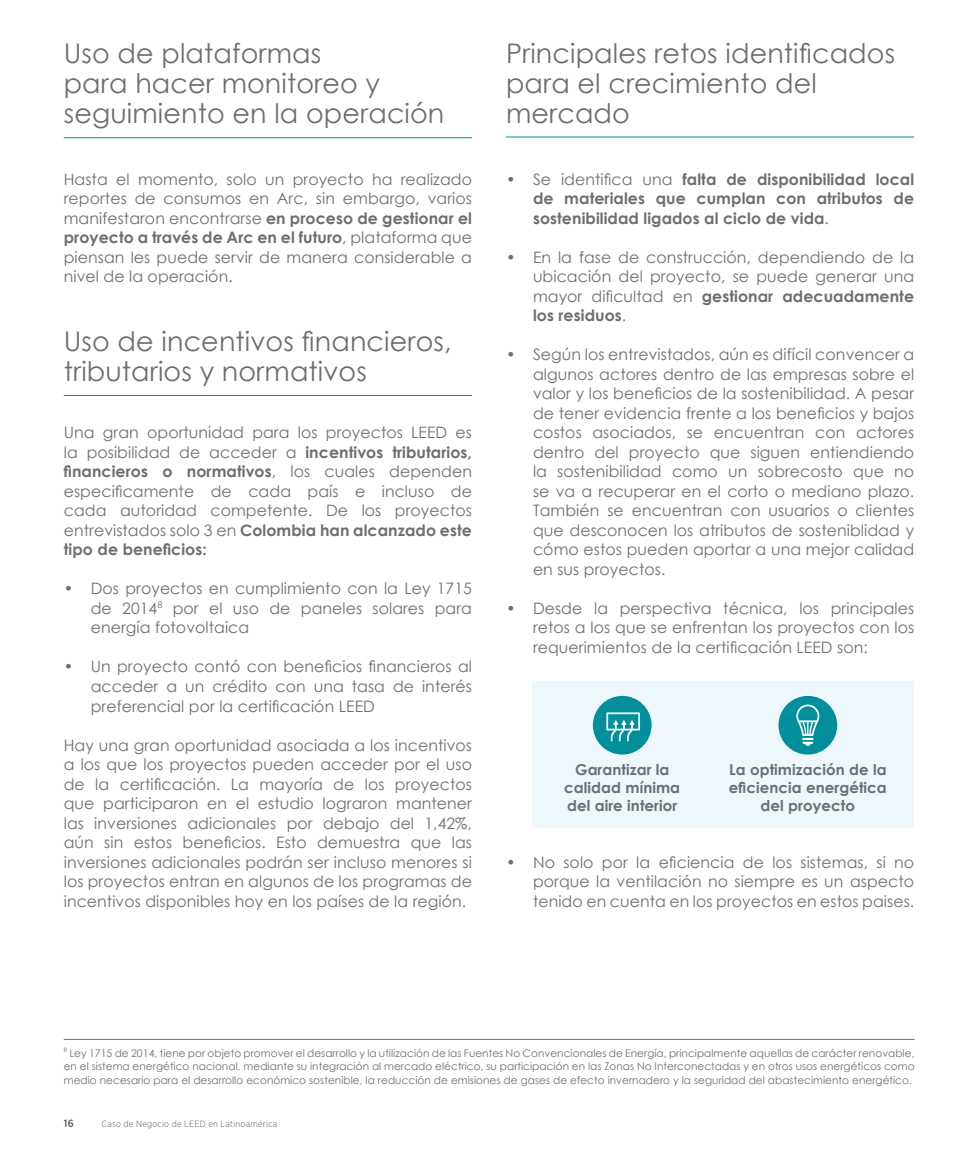
<style>
.page{position:relative;width:978px;height:1170px;background:#fff}
.page>*{position:absolute;margin:0;border:0;box-sizing:border-box;transform-origin:0 0}
.t1{font:27px/30px "Century Gothic";letter-spacing:.005em;color:#6d6e71}
.t2{font:15.75px/19.5px "Century Gothic";letter-spacing:.005em;color:#6d6e71;text-align:justify}
.t3{font:700 15.75px/19.5px "Century Gothic";letter-spacing:.005em;color:#6d6e71;text-align:justify}
.t4{font:700 15px/18px "Century Gothic";letter-spacing:.005em;color:#6d6e71;text-align:center}
.t5{font:10.5px/13.5px "Century Gothic";letter-spacing:.005em;color:#6d6e71;text-align:justify}
.t6{font:500 10.5px "Gotham Narrow";color:#58595b}
.t7{font:300 9px "Gotham Narrow";letter-spacing:.025em;color:#58595b}
.s1{font-weight:700}
.s2{font-weight:400}
</style>
<div class="page">
<div style="left:533px;top:681px;width:381px;height:146px;background:#eef7fb"></div>
<hr style="left:64px;top:137px;width:408px;height:1px;background:#008f9b">
<hr style="left:64px;top:395px;width:408px;height:1px;background:#008f9b">
<hr style="left:506px;top:137px;width:408px;height:1px;background:#008f9b">
<hr style="left:64px;top:1038px;width:851px;height:1px;background:#6d6e71">
<div style="left:593px;top:695px;width:59px;height:59px;background:#008f9b;border-radius:50%"></div>
<svg style="left:606px;top:712px;width:34px;height:29px"></svg>
<div style="left:778px;top:695px;width:59px;height:59px;background:#008f9b;border-radius:50%"></div>
<svg style="left:796px;top:704px;width:23px;height:41px"></svg>
<h1 class="t1" style="left:64px;top:38px;width:382px">Uso de plataformas<br>para hacer monitoreo y seguimiento en la operación</h1>
<p class="t2" style="left:64px;top:169px;width:410px">Hasta el momento, solo un proyecto ha realizado reportes de consumos en Arc, sin embargo, varios manifestaron encontrarse <span class="s1">en proceso de gestionar el proyecto a través de Arc en el futuro</span>, plataforma que piensan les puede servir de manera considerable a nivel de la operación.</p>
<h1 class="t1" style="left:64px;top:325px;width:389px">Uso de incentivos financieros, tributarios y normativos</h1>
<p class="t2" style="left:64px;top:422px;width:410px">Una gran oportunidad para los proyectos LEED es la posibilidad de acceder a <span class="s1">incentivos tributarios, financieros o normativos</span>, los cuales dependen especificamente de cada país e incluso de cada autoridad competente. De los proyectos entrevistados solo 3 en <span class="s1">Colombia han alcanzado este tipo de beneficios:</span></p>
<p class="t2" style="left:91px;top:578px;width:383px;text-indent:-27px">• Dos proyectos en cumplimiento con la Ley 1715 de 2014<sup>8</sup> por el uso de paneles solares para energía fotovoltaica</p>
<p class="t2" style="left:91px;top:656px;width:383px;text-indent:-27px">• Un proyecto contó con beneficios financieros al acceder a un crédito con una tasa de interés preferencial por la certificación LEED</p>
<p class="t2" style="left:64px;top:734px;width:410px">Hay una gran oportunidad asociada a los incentivos a los que los proyectos pueden acceder por el uso de la certificación. La mayoría de los proyectos que participaron en el estudio lograron mantener las inversiones adicionales por debajo del 1,42%, aún sin estos beneficios. Esto demuestra que las inversiones adicionales podrán ser incluso menores si los proyectos entran en algunos de los programas de incentivos disponibles hoy en los países de la región.</p>
<h1 class="t1" style="left:506px;top:38px;width:391px">Principales retos identificados para el crecimiento del mercado</h1>
<p class="t3" style="left:533px;top:168px;width:383px;text-indent:-27px"><span class="s2">• Se identifica una</span> falta de disponibilidad local de materiales que cumplan con atributos de sostenibilidad ligados al ciclo de vida<span class="s2">.</span></p>
<p class="t2" style="left:533px;top:247px;width:383px;text-indent:-27px">• En la fase de construcción, dependiendo de la ubicación del proyecto, se puede generar una mayor dificultad en <span class="s1">gestionar adecuadamente los residuos</span>.</p>
<p class="t2" style="left:533px;top:344px;width:383px;text-indent:-27px">• Según los entrevistados, aún es difícil convencer a algunos actores dentro de las empresas sobre el valor y los beneficios de la sostenibilidad. A pesar de tener evidencia frente a los beneficios y bajos costos asociados, se encuentran con actores dentro del proyecto que siguen entiendiendo la sostenibilidad como un sobrecosto que no se va a recuperar en el corto o mediano plazo.<br>También se encuentran con usuarios o clientes que desconocen los atributos de sosteniblidad y cómo estos pueden aportar a una mejor calidad en sus proyectos.</p>
<p class="t2" style="left:533px;top:598px;width:383px;text-indent:-27px">• Desde la perspectiva técnica, los principales retos a los que se enfrentan los proyectos con los requerimientos de la certificación LEED son:</p>
<p class="t4" style="left:564px;top:760px;width:117px">Garantizar la calidad mínima del aire interior</p>
<p class="t4" style="left:729px;top:760px;width:160px">La optimización de la eficiencia energética del proyecto</p>
<p class="t2" style="left:533px;top:851px;width:383px;text-indent:-27px">• No solo por la eficiencia de los sistemas, si no porque la ventilación no siempre es un aspecto tenido en cuenta en los proyectos en estos paises.</p>
<p class="t5" style="left:64px;top:1046px;width:852px"><sup>8</sup> Ley 1715 de 2014, tiene por objeto promover el desarrollo y la utilización de las Fuentes No Convencionales de Energía, principalmente aquellas de carácter renovable, en el sistema energético nacional, mediante su integración al mercado eléctrico, su participación en las Zonas No Interconectadas y en otros usos energéticos como medio necesario para el desarrollo económico sostenible, la reducción de emisiones de gases de efecto invernadero y la seguridad del abastecimiento energético.</p>
<p class="t6" style="left:64px;top:1116px;width:11px">16</p>
<p class="t7" style="left:102px;top:1118px;width:177px">Caso de Negocio de LEED en Latinoamérica</p>
</div>
